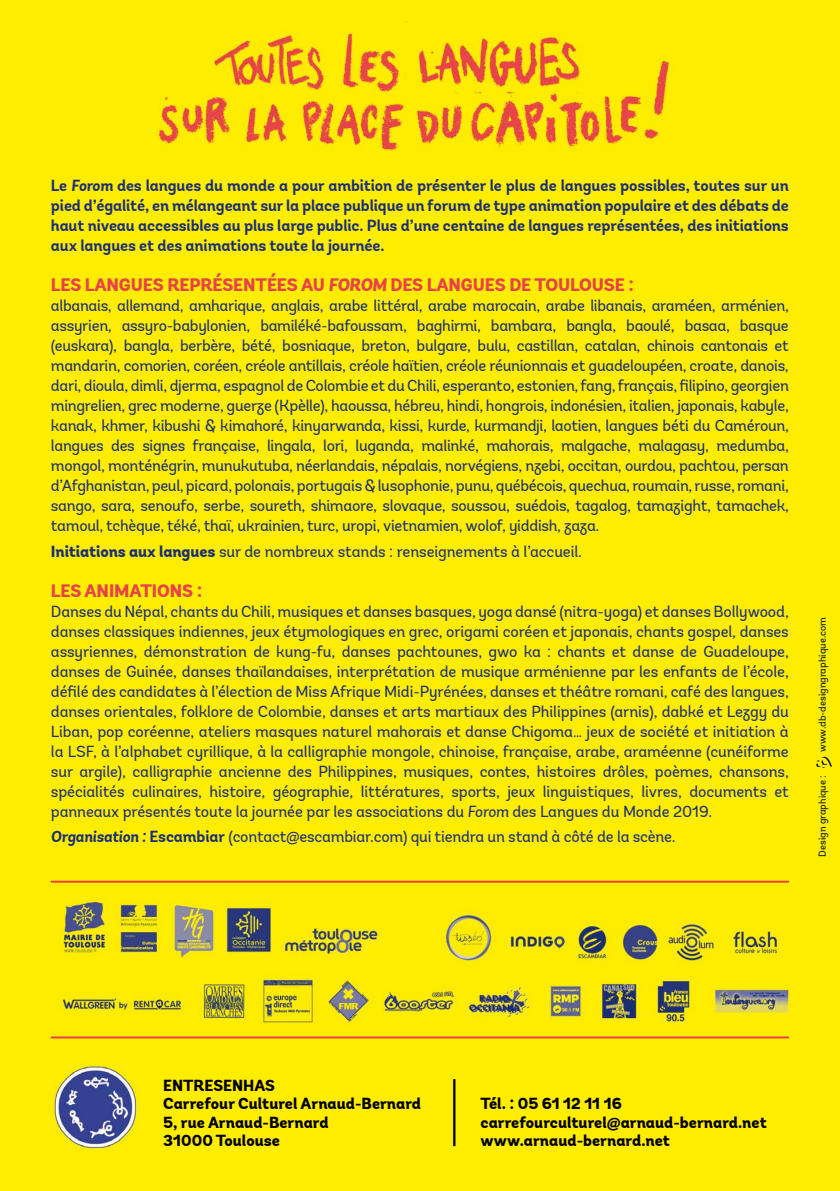
<style>
.page{position:relative;width:840px;height:1191px;background:#fff}
.page>*{position:absolute;margin:0;border:0;box-sizing:border-box;transform-origin:0 0}
.t1{font:800 18px "Andes";letter-spacing:-.01em;color:#e84249}
.t2{font:16px/20px "Andes";letter-spacing:-.015em;color:#1c2f76;text-align:justify}
.t3{font:700 16px/20px "Andes";letter-spacing:-.01em;color:#1c2f76;text-align:justify}
.t4{font:800 16px/18.4px "Andes";color:#000}
.t5{font:10px "Andes";color:#001520}
.s1{font-style:italic}
.s2{font-weight:800}
.s3{font-weight:700;font-style:italic}
.s4{font-weight:700}
</style>
<div class="page">
<div style="left:0;top:0;width:839px;height:1191px;background:#ffed00"></div>
<img style="left:53px;top:1065px;width:84px;height:84px">
<hr style="left:453px;top:1079px;width:2px;height:67px;background:#000">
<hr style="left:51px;top:1036px;width:737px;height:2px;background:#e84249">
<hr style="left:51px;top:880px;width:737px;height:2px;background:#e84249">
<img style="left:158px;top:30px;width:512px;height:122px">
<img style="left:59px;top:900px;width:731px;height:128px">
<svg style="left:816px;top:756px;width:15px;height:12px"></svg>
<p class="t3" style="left:51px;top:176px;width:739px">Le <span class="s1">Forom</span> des langues du monde a pour ambition de présenter le plus de langues possibles, toutes sur un pied d’égalité, en mélangeant sur la place publique un forum de type animation populaire et des débats de haut niveau accessibles au plus large public. Plus d’une centaine de langues représentées, des initiations aux langues et des animations toute la journée.</p>
<p class="t1" style="left:51px;top:273px;width:584px">LES LANGUES REPRÉSENTÉES AU <span class="s1">FOROM</span> DES LANGUES DE TOULOUSE :</p>
<p class="t2" style="left:51px;top:295px;width:739px">albanais, allemand, amharique, anglais, arabe littéral, arabe marocain, arabe libanais, araméen, arménien, assyrien, assyro-babylonien, bamiléké-bafoussam, baghirmi, bambara, bangla, baoulé, basaa, basque (euskara), bangla, berbère, bété, bosniaque, breton, bulgare, bulu, castillan, catalan, chinois cantonais et mandarin, comorien, coréen, créole antillais, créole haïtien, créole réunionnais et guadeloupéen, croate, danois, dari, dioula, dimli, djerma, espagnol de Colombie et du Chili, esperanto, estonien, fang, français, filipino, georgien mingrelien, grec moderne, guerze (Kpèlle), haoussa, hébreu, hindi, hongrois, indonésien, italien, japonais, kabyle, kanak, khmer, kibushi &amp; kimahoré, kinyarwanda, kissi, kurde, kurmandji, laotien, langues béti du Caméroun, langues des signes française, lingala, lori, luganda, malinké, mahorais, malgache, malagasy, medumba, mongol, monténégrin, munukutuba, néerlandais, népalais, norvégiens, nzebi, occitan, ourdou, pachtou, persan d’Afghanistan, peul, picard, polonais, portugais &amp; lusophonie, punu, québécois, quechua, roumain, russe, romani, sango, sara, senoufo, serbe, soureth, shimaore, slovaque, soussou, suédois, tagalog, tamazight, tamachek, tamoul, tchèque, téké, thaï, ukrainien, turc, uropi, vietnamien, wolof, yiddish, zaza.</p>
<p class="t2" style="left:51px;top:541px;width:532px"><span class="s2">Initiations aux langues</span> sur de nombreux stands : renseignements à l’accueil.</p>
<p class="t1" style="left:51px;top:579px;width:153px">LES ANIMATIONS :</p>
<p class="t2" style="left:51px;top:601px;width:739px">Danses du Népal, chants du Chili, musiques et danses basques, yoga dansé (nitra-yoga) et danses Bollywood, danses classiques indiennes, jeux étymologiques en grec, origami coréen et japonais, chants gospel, danses assyriennes, démonstration de kung-fu, danses pachtounes, gwo ka : chants et danse de Guadeloupe, danses de Guinée, danses thaïlandaises, interprétation de musique arménienne par les enfants de l’école, défilé des candidates à l’élection de Miss Afrique Midi-Pyrénées, danses et théâtre romani, café des langues, danses orientales, folklore de Colombie, danses et arts martiaux des Philippines (arnis), dabké et Lezgy du Liban, pop coréenne, ateliers masques naturel mahorais et danse Chigoma… jeux de société et initiation à la LSF, à l’alphabet cyrillique, à la calligraphie mongole, chinoise, française, arabe, araméenne (cunéiforme sur argile), calligraphie ancienne des Philippines, musiques, contes, histoires drôles, poèmes, chansons, spécialités culinaires, histoire, géographie, littératures, sports, jeux linguistiques, livres, documents et panneaux présentés toute la journée par les associations du <span class="s1">Forom</span> des Langues du Monde 2019.</p>
<p class="t2" style="left:51px;top:827px;width:626px"><span class="s3">Organisation :</span> <span class="s4">Escambiar</span> (contact@escambiar.com) qui tiendra un stand à côté de la scène.</p>
<p class="t5" style="left:815px;top:752px;width:136px;rotate:-90deg">www.db-designgraphique.com</p>
<p class="t5" style="left:815px;top:856px;width:83px;rotate:-90deg">Design graphique :</p>
<p class="t4" style="left:163px;top:1077px;width:259px">ENTRESENHAS<br>Carrefour Culturel Arnaud-Bernard<br>5, rue Arnaud-Bernard<br>31000 Toulouse</p>
<p class="t4" style="left:480px;top:1095px;width:287px">Tél. : 05 61 12 11 16 carrefourculturel@arnaud-bernard.net www.arnaud-bernard.net</p>
</div>
